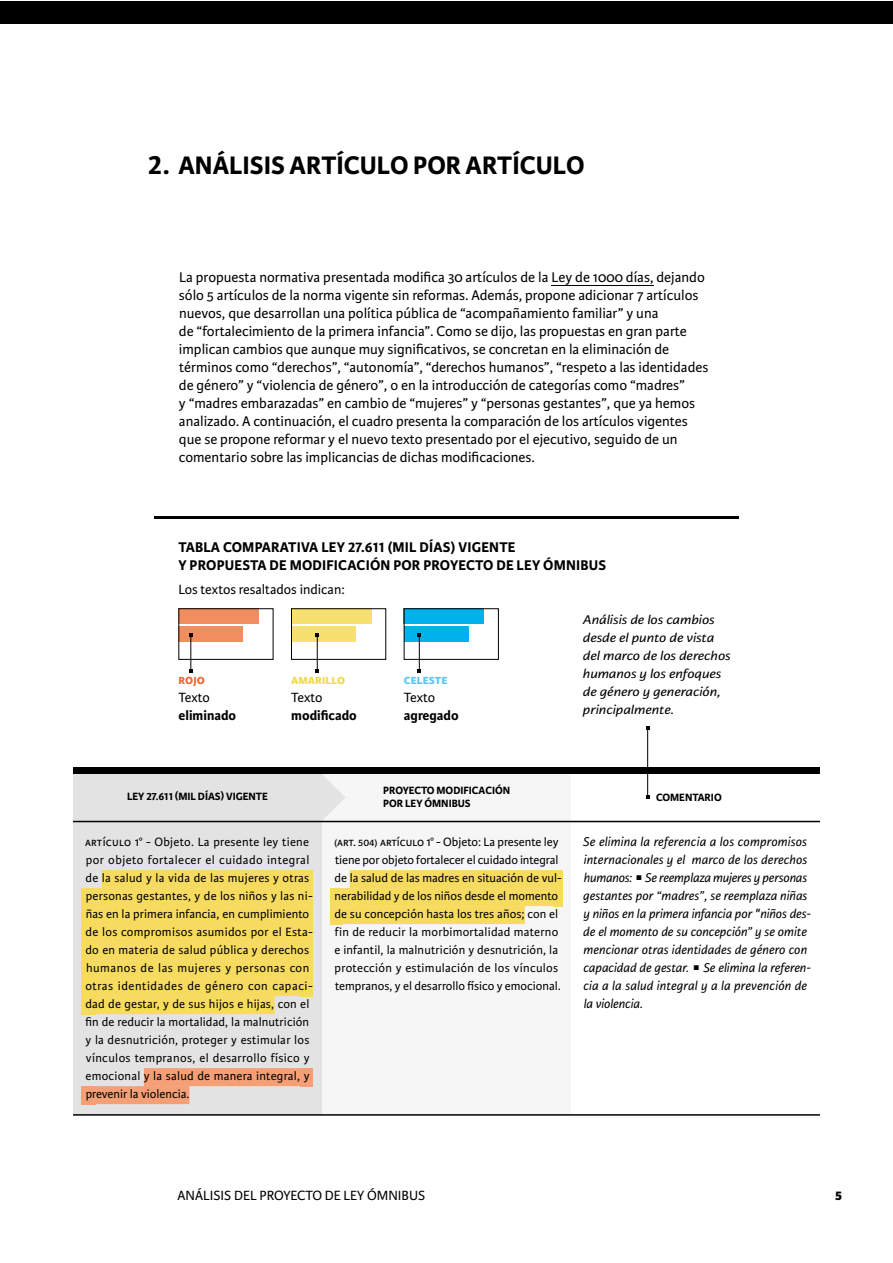
<style>
.page{position:relative;width:893px;height:1263px;background:#fff}
.page>*{position:absolute;margin:0;border:0;box-sizing:border-box;transform-origin:0 0}
.t1{font:700 27px "Karmina Sans";color:#000}
.t2{font:15px/18px "Karmina Sans";color:#000}
.t3{font:700 15px/18px "Karmina Sans";letter-spacing:.015em;color:#000}
.t4{font:14.25px "Karmina Sans";color:#000}
.t5{font:700 14.25px "Karmina Sans";color:#000}
.t6{font:700 14.25px "Karmina Sans";color:#f5d74c}
.t7{font:700 14.25px "Karmina Sans";color:#5bc5f2}
.t8{font:700 14.25px "Karmina Sans";color:#ec6835}
.t9{font:italic 13.5px/18px "Karmina Sans";color:#000}
.t10{font:italic 13.5px/18px "Karmina Sans";color:#000;scale:1.15 1}
.t11{font:800 13.5px "Karmina Sans";color:#000}
.t12{font:12.75px/18px "Karmina Sans";letter-spacing:.02em;color:#000}
.t13{font:12.75px/18px "Karmina Sans";color:#000}
.t14{font:700 11.25px/13.5px "Karmina Sans";color:#000}
.s1{font-size:28.5px}
</style>
<div class="page">
<div style="left:322px;top:822px;width:249px;height:292px;background:#f6f6f6"></div>
<div style="left:73px;top:822px;width:249px;height:292px;background:#e3e3e3"></div>
<div style="left:301px;top:870px;width:12px;height:126px;background:#f6db5e"></div>
<div style="left:553px;top:870px;width:10px;height:36px;background:#f6db5e"></div>
<div style="left:81px;top:888px;width:15px;height:126px;background:#f6db5e"></div>
<div style="left:331px;top:888px;width:12px;height:36px;background:#f6db5e"></div>
<div style="left:81px;top:1086px;width:15px;height:18px;background:#f49f75"></div>
<div style="left:301px;top:1068px;width:12px;height:18px;background:#f49f75"></div>
<div style="left:291px;top:608px;width:80px;height:16px;background:#f7df70"></div>
<div style="left:291px;top:627px;width:65px;height:15px;background:#f7df70"></div>
<hr style="left:551px;top:285px;width:103px;height:1px;background:#000">
<div style="left:73px;top:774px;width:249px;height:47px;background:#e3e3e3"></div>
<div style="left:322px;top:774px;width:249px;height:47px;background:#f6f6f6"></div>
<svg style="left:322px;top:774px;width:23px;height:47px"></svg>
<div style="left:102px;top:870px;width:208px;height:18px;background:#f6db5e"></div>
<div style="left:86px;top:888px;width:227px;height:18px;background:#f6db5e"></div>
<div style="left:86px;top:906px;width:224px;height:18px;background:#f6db5e"></div>
<div style="left:85px;top:924px;width:228px;height:18px;background:#f6db5e"></div>
<div style="left:85px;top:942px;width:225px;height:18px;background:#f6db5e"></div>
<div style="left:86px;top:960px;width:224px;height:18px;background:#f6db5e"></div>
<div style="left:85px;top:978px;width:228px;height:18px;background:#f6db5e"></div>
<div style="left:85px;top:996px;width:190px;height:18px;background:#f6db5e"></div>
<div style="left:144px;top:1068px;width:166px;height:18px;background:#f49f75"></div>
<div style="left:86px;top:1086px;width:103px;height:18px;background:#f49f75"></div>
<div style="left:350px;top:870px;width:212px;height:18px;background:#f6db5e"></div>
<div style="left:335px;top:888px;width:224px;height:18px;background:#f6db5e"></div>
<div style="left:334px;top:906px;width:191px;height:18px;background:#f6db5e"></div>
<div style="left:179px;top:608px;width:80px;height:16px;background:#f28d5f"></div>
<div style="left:179px;top:627px;width:64px;height:15px;background:#f28d5f"></div>
<hr style="left:190px;top:635px;width:1px;height:36px;background:#000">
<hr style="left:317px;top:635px;width:1px;height:36px;background:#000">
<div style="left:404px;top:608px;width:80px;height:16px;background:#00b1eb"></div>
<div style="left:404px;top:627px;width:64px;height:15px;background:#00b1eb"></div>
<hr style="left:419px;top:635px;width:1px;height:36px;background:#000">
<div style="left:291px;top:608px;width:95px;height:51px;border:1px solid #000"></div>
<div style="left:179px;top:608px;width:94px;height:51px;border:1px solid #000"></div>
<div style="left:404px;top:608px;width:95px;height:51px;border:1px solid #000"></div>
<hr style="left:73px;top:821px;width:747px;height:1px;background:#000">
<hr style="left:73px;top:1114px;width:747px;height:2px;background:#000">
<hr style="left:154px;top:516px;width:585px;height:3px;background:#000">
<hr style="left:647px;top:728px;width:1px;height:69px;background:#000">
<div style="left:1px;top:1px;width:892px;height:22px;background:#000"></div>
<div style="left:73px;top:767px;width:747px;height:7px;background:#000"></div>
<h1 class="t1" style="left:148px;top:150px;width:438px"><span class="s1">2.</span> ANÁLISIS ARTÍCULO POR ARTÍCULO</h1>
<p class="t2" style="left:179px;top:268px;width:531px">La propuesta normativa presentada modifica 30 artículos de la Ley de 1000 días, dejando sólo 5 artículos de la norma vigente sin reformas. Además, propone adicionar 7 artículos nuevos, que desarrollan una política pública de “acompañamiento familiar” y una<br>de “fortalecimiento de la primera infancia”. Como se dijo, las propuestas en gran parte implican cambios que aunque muy significativos, se concretan en la eliminación de términos como “derechos”, “autonomía”, “derechos humanos”, “respeto a las identidades de género” y “violencia de género”, o en la introducción de categorías como “madres”<br>y “madres embarazadas” en cambio de “mujeres” y “personas gestantes”, que ya hemos analizado. A continuación, el cuadro presenta la comparación de los artículos vigentes que se propone reformar y el nuevo texto presentado por el ejecutivo, seguido de un comentario sobre las implicancias de dichas modificaciones.</p>
<p class="t3" style="left:178px;top:538px;width:429px">TABLA COMPARATIVA LEY 27.611 (MIL DÍAS) VIGENTE<br>Y PROPUESTA DE MODIFICACIÓN POR PROYECTO DE LEY ÓMNIBUS</p>
<p class="t4" style="left:178px;top:581px;width:168px">Los textos resaltados indican:</p>
<p class="t8" style="left:179px;top:671px;width:28px">rojo</p>
<p class="t4" style="left:179px;top:689px;width:33px">Texto</p>
<p class="t5" style="left:179px;top:707px;width:59px">eliminado</p>
<p class="t6" style="left:291px;top:671px;width:55px">amarillo</p>
<p class="t4" style="left:291px;top:689px;width:33px">Texto</p>
<p class="t5" style="left:291px;top:707px;width:67px">modificado</p>
<p class="t7" style="left:404px;top:671px;width:45px">celeste</p>
<p class="t4" style="left:404px;top:689px;width:33px">Texto</p>
<p class="t5" style="left:404px;top:707px;width:56px">agregado</p>
<p class="t10" style="left:583px;top:611px;width:130px">Análisis de los cambios desde el punto de vista del marco de los derechos humanos y los enfoques de género y generación, principalmente.</p>
<p class="t14" style="left:127px;top:789px;width:142px">LEY 27.611 (MIL DÍAS) VIGENTE</p>
<p class="t14" style="left:383px;top:783px;width:128px">PROYECTO MODIFICACIÓN<br>POR LEY ÓMNIBUS</p>
<p class="t14" style="left:656px;top:791px;width:67px">COMENTARIO</p>
<p class="t12" style="left:85px;top:833px;width:229px">ARTÍCULO 1° - Objeto. La presente ley tiene por objeto fortalecer el cuidado integral de la salud y la vida de las mujeres y otras personas gestantes, y de los niños y las ni&shy;ñas en la primera infancia, en cumplimiento de los compromisos asumidos por el Esta&shy;do en materia de salud pública y derechos humanos de las mujeres y personas con otras identidades de género con capaci&shy;dad de gestar, y de sus hijos e hijas, con el fin de reducir la mortalidad, la malnutrición y la desnutrición, proteger y estimular los vínculos tempranos, el desarrollo físico y emocional y la salud de manera integral, y prevenir la violencia.</p>
<p class="t13" style="left:334px;top:833px;width:229px">(Art. 504) ARTÍCULO 1° - Objeto: La presente ley tiene por objeto fortalecer el cuidado integral de la salud de las madres en situación de vul&shy;nerabilidad y de los niños desde el momento de su concepción hasta los tres años; con el fin de reducir la morbimortalidad materno e infantil, la malnutrición y desnutrición, la protección y estimulación de los vínculos tempranos, y el desarrollo físico y emocional.</p>
<p class="t9" style="left:583px;top:833px;width:229px">Se elimina la referencia a los compromisos internacionales y el marco de los derechos humanos: i Se reemplaza mujeres y personas gestantes por “madres”, se reemplaza niñas y niños en la primera infancia por "niños des&shy;de el momento de su concepción” y se omite mencionar otras identidades de género con capacidad de gestar. i Se elimina la referen&shy;cia a la salud integral y a la prevención de la violencia.</p>
<p class="t4" style="left:178px;top:1187px;width:249px">ANÁLISIS DEL PROYECTO DE LEY ÓMNIBUS</p>
<p class="t11" style="left:835px;top:1188px;width:9px">5</p>
</div>
